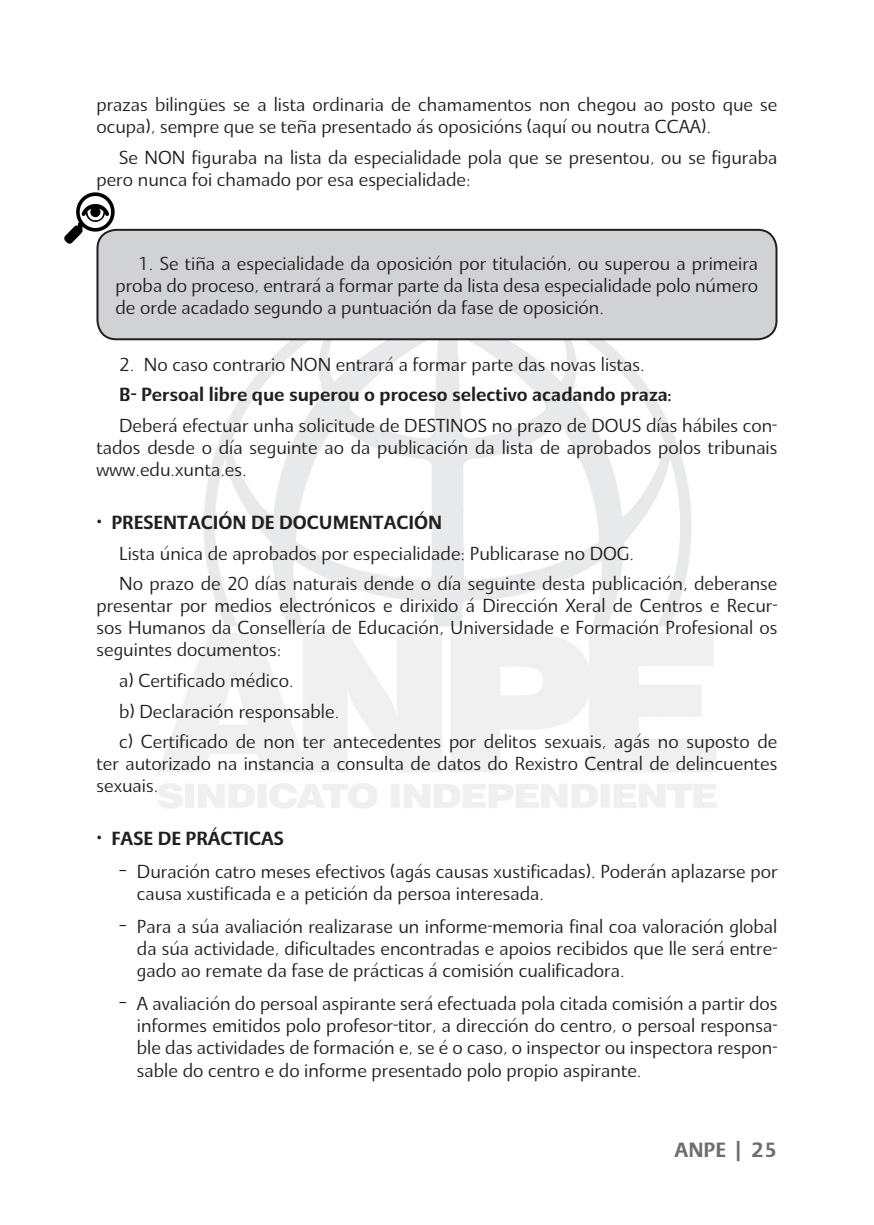
<style>
.page{position:relative;width:874px;height:1225px;background:#fff}
.page>*{position:absolute;margin:0;border:0;box-sizing:border-box;transform-origin:0 0}
.t1{font:700 20px "BUPA Quanta";color:#6c6d70}
.t2{font:18.4px/22px "BUPA Quanta Text";color:#231f20}
.t3{font:700 18.4px "BUPA Quanta";color:#231f20}
.s1{font-size:20.4px}
</style>
<div class="page">
<img style="left:107px;top:338px;width:659px;height:471px">
<img style="left:64px;top:193px;width:51px;height:50px">
<div style="left:97px;top:230px;width:679px;height:109px;background:#d1d2d4;border-radius:19px"></div>
<div style="left:96px;top:229px;width:681px;height:111px;border:2px solid #231f20;border-radius:19px"></div>
<p class="t2" style="left:96px;top:93px;width:682px">prazas bilingües se a lista ordinaria de chamamentos non chegou ao posto que se ocupa), sempre que se teña presentado ás oposicións (aquí ou noutra CCAA).</p>
<p class="t2" style="left:96px;top:146px;width:682px;text-indent:23px">Se NON figuraba na lista da especialidade pola que se presentou, ou se figuraba pero nunca foi chamado por esa especialidade:</p>
<p class="t2" style="left:115px;top:252px;width:644px;text-align:justify;text-indent:23px">1. Se tiña a especialidade da oposición por titulación, ou superou a primeira proba do proceso, entrará a formar parte da lista desa especialidade polo número de orde acadado segundo a puntuación da fase de oposición.</p>
<p class="t2" style="left:119px;top:353px;width:527px">2. No caso contrario NON entrará a formar parte das novas listas.</p>
<p class="t3" style="left:119px;top:383px;width:553px">B- Persoal libre que superou o proceso selectivo acadando praza:</p>
<p class="t2" style="left:96px;top:414px;width:682px;text-align:justify;text-indent:23px">Deberá efectuar unha solicitude de DESTINOS no prazo de DOUS días hábiles con&shy;tados desde o día seguinte ao da publicación da lista de aprobados polos tribunais www.edu.xunta.es.</p>
<p class="t3" style="left:96px;top:511px;width:347px">• PRESENTACIÓN DE DOCUMENTACIÓN</p>
<p class="t2" style="left:119px;top:537px;width:659px;line-height:30.6px">Lista única de aprobados por especialidade: Publicarase no DOG.<br>No prazo de 20 días naturais dende o día seguinte desta publicación, deberanse</p>
<p class="t2" style="left:96px;top:594px;width:682px;text-align:justify">presentar por medios electrónicos e dirixido á Dirección Xeral de Centros e Recur&shy;sos Humanos da Consellería de Educación, Universidade e Formación Profesional os seguintes documentos:</p>
<p class="t2" style="left:119px;top:664px;width:659px;line-height:30.6px">a) Certificado médico.<br>b) Declaración responsable.<br>c) Certificado de non ter antecedentes por delitos sexuais, agás no suposto de</p>
<p class="t2" style="left:96px;top:752px;width:682px">ter autorizado na instancia a consulta de datos do Rexistro Central de delincuentes sexuais.</p>
<p class="t3" style="left:96px;top:827px;width:189px">• FASE DE PRÁCTICAS</p>
<p class="t2" style="left:137px;top:860px;width:641px;text-indent:-18px"><span class="s1">–</span> Duración catro meses efectivos (agás causas xustificadas). Poderán aplazarse por causa xustificada e a petición da persoa interesada.</p>
<p class="t2" style="left:137px;top:915px;width:641px;text-align:justify;text-indent:-18px"><span class="s1">–</span> Para a súa avaliación realizarase un informe-memoria final coa valoración global da súa actividade, dificultades encontradas e apoios recibidos que lle será entre&shy;gado ao remate da fase de prácticas á comisión cualificadora.</p>
<p class="t2" style="left:137px;top:992px;width:641px;text-align:justify;text-indent:-18px"><span class="s1">–</span> A avaliación do persoal aspirante será efectuada pola citada comisión a partir dos informes emitidos polo profesor-titor, a dirección do centro, o persoal responsa&shy;ble das actividades de formación e, se é o caso, o inspector ou inspectora respon&shy;sable do centro e do informe presentado polo propio aspirante.</p>
<p class="t1" style="left:674px;top:1137px;width:104px">ANPE | 25</p>
</div>
